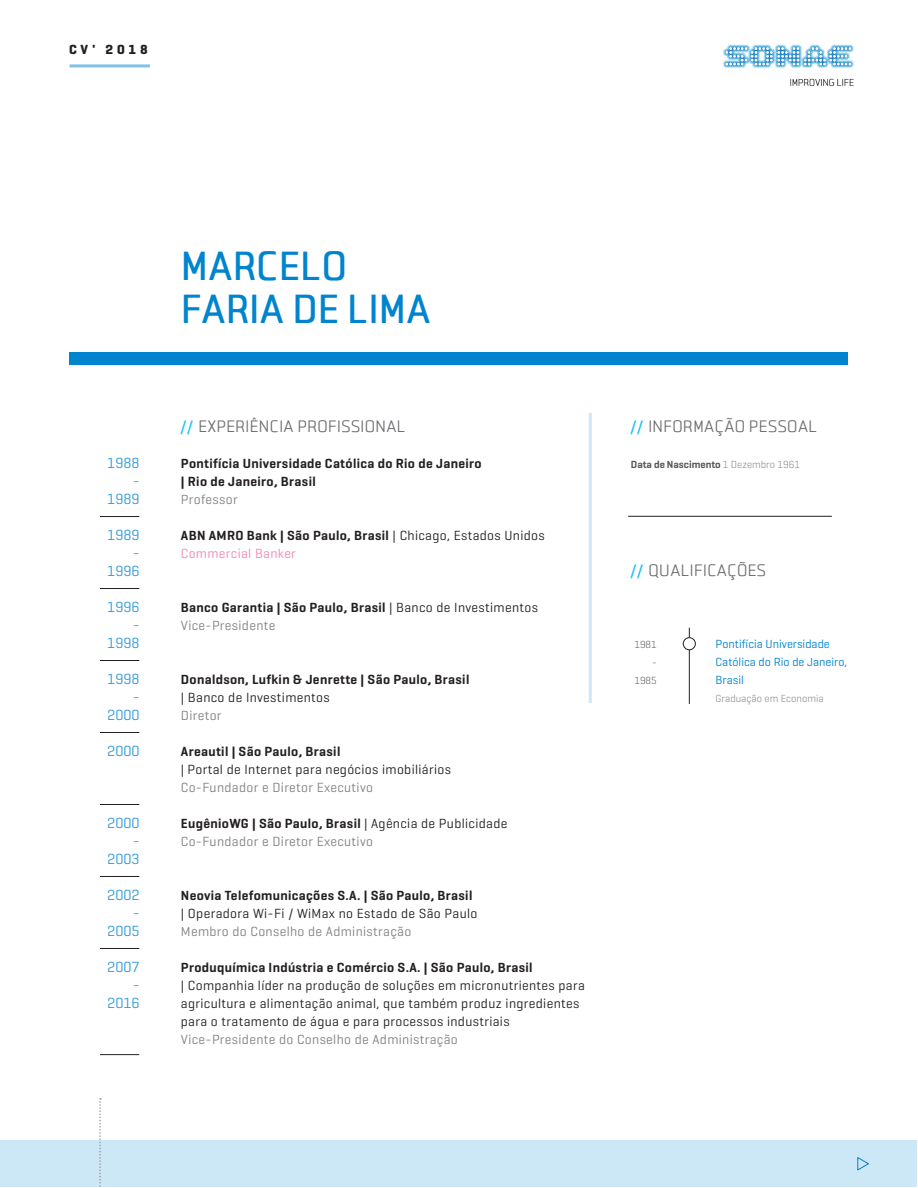
<style>
.page{position:relative;width:918px;height:1188px;background:#fff}
.page>*{position:absolute;margin:0;border:0;box-sizing:border-box;transform-origin:0 0}
.t1{font:700 40.5px "Sonae";color:#0084ce}
.t2{font:16.5px "Sonae";letter-spacing:.025em;color:#6c6d70}
.t3{font:15px "Geogrotesque";color:#339dd8}
.t4{font:600 13.5px "Geogrotesque";letter-spacing:.025em;color:#231f20}
.t5{font:13.5px/18px "Geogrotesque";letter-spacing:.025em;color:#231f20}
.t6{font:13.5px "Geogrotesque";letter-spacing:.025em;color:#808285}
.t7{font:13.5px "Geogrotesque";letter-spacing:.025em;color:#f287b6}
.t8{font:700 13.5px "Geogrotesque";letter-spacing:.28em;color:#231f20}
.t9{font:12px/18px "Geogrotesque";color:#0084ce}
.t10{font:600 10.5px "Geogrotesque";color:#57585a}
.t11{font:300 10.5px "Geogrotesque";color:#808285}
.t12{font:300 10.5px "Geogrotesque";color:#57585a}
.s1{font-weight:700;color:#15c0f2}
.s2{font-weight:400}
.s3{font-weight:300;color:#808285}
</style>
<div class="page">
<div style="left:1px;top:1140px;width:916px;height:47px;background:#cce7f5"></div>
<hr style="left:100px;top:516px;width:39px;height:1px;background:#231f20">
<hr style="left:100px;top:660px;width:39px;height:1px;background:#231f20">
<hr style="left:100px;top:876px;width:39px;height:1px;background:#231f20">
<hr style="left:100px;top:588px;width:39px;height:1px;background:#231f20">
<hr style="left:100px;top:732px;width:39px;height:1px;background:#231f20">
<hr style="left:100px;top:948px;width:39px;height:1px;background:#231f20">
<hr style="left:100px;top:1054px;width:39px;height:1px;background:#231f20">
<hr style="left:100px;top:804px;width:39px;height:1px;background:#231f20">
<img style="left:723px;top:44px;width:131px;height:43px">
<hr style="left:689px;top:628px;width:1px;height:76px;background:#231f20">
<div style="left:683px;top:638px;width:12px;height:12px;background:#fff;border-radius:50%"></div>
<div style="left:683px;top:638px;width:13px;height:12px;border:1px solid #231f20;border-radius:50%"></div>
<svg style="left:857px;top:1157px;width:12px;height:14px"></svg>
<div style="left:70px;top:352px;width:778px;height:13px;background:#0084ce"></div>
<hr style="left:628px;top:516px;width:204px;height:1px;background:#231f20">
<svg style="left:99px;top:1098px;width:2px;height:89px"></svg>
<hr style="left:589px;top:413px;width:3px;height:290px;background:#cce7f5">
<hr style="left:70px;top:64px;width:80px;height:3px;background:#80c2e7">
<p class="t8" style="left:69px;top:41px;width:80px">CV' 2018</p>
<p class="t3" style="left:107px;top:454px;width:34px">1988</p>
<p class="t3" style="left:133px;top:472px;width:8px">-</p>
<p class="t3" style="left:107px;top:490px;width:34px">1989</p>
<p class="t3" style="left:107px;top:526px;width:34px">1989</p>
<p class="t3" style="left:133px;top:544px;width:8px">-</p>
<p class="t3" style="left:107px;top:562px;width:34px">1996</p>
<p class="t3" style="left:107px;top:598px;width:34px">1996</p>
<p class="t3" style="left:133px;top:616px;width:8px">-</p>
<p class="t3" style="left:107px;top:634px;width:34px">1998</p>
<p class="t3" style="left:107px;top:670px;width:34px">1998</p>
<p class="t3" style="left:133px;top:688px;width:8px">-</p>
<p class="t3" style="left:107px;top:706px;width:34px">2000</p>
<p class="t3" style="left:107px;top:742px;width:34px">2000</p>
<p class="t3" style="left:107px;top:814px;width:34px">2000</p>
<p class="t3" style="left:133px;top:832px;width:8px">-</p>
<p class="t3" style="left:107px;top:850px;width:34px">2003</p>
<p class="t3" style="left:107px;top:886px;width:34px">2002</p>
<p class="t3" style="left:133px;top:904px;width:8px">-</p>
<p class="t3" style="left:107px;top:922px;width:34px">2005</p>
<p class="t3" style="left:107px;top:958px;width:34px">2007</p>
<p class="t3" style="left:133px;top:976px;width:8px">-</p>
<p class="t3" style="left:107px;top:994px;width:34px">2016</p>
<p class="t1" style="left:181px;top:244px;width:168px">MARCELO</p>
<p class="t1" style="left:181px;top:288px;width:252px">FARIA DE LIMA</p>
<p class="t2" style="left:181px;top:418px;width:226px"><span class="s1">//</span> EXPERIÊNCIA PROFISSIONAL</p>
<p class="t2" style="left:631px;top:418px;width:188px"><span class="s1">//</span> INFORMAÇÃO PESSOAL</p>
<p class="t4" style="left:181px;top:455px;width:302px">Pontifícia Universidade Católica do Rio de Janeiro</p>
<p class="t4" style="left:181px;top:473px;width:136px">| Rio de Janeiro, Brasil</p>
<p class="t6" style="left:181px;top:491px;width:58px">Professor</p>
<p class="t4" style="left:181px;top:527px;width:365px">ABN AMRO Bank | São Paulo, Brasil <span class="s2">| Chicago, Estados Unidos</span></p>
<p class="t7" style="left:181px;top:545px;width:117px">Commercial Banker</p>
<p class="t4" style="left:181px;top:599px;width:359px">Banco Garantia | São Paulo, Brasil <span class="s2">| Banco de Investimentos</span></p>
<p class="t6" style="left:181px;top:617px;width:96px">Vice-Presidente</p>
<p class="t4" style="left:181px;top:671px;width:290px">Donaldson, Lufkin &amp; Jenrette | São Paulo, Brasil</p>
<p class="t5" style="left:181px;top:688px;width:150px">| Banco de Investimentos</p>
<p class="t6" style="left:181px;top:707px;width:42px">Diretor</p>
<p class="t4" style="left:181px;top:743px;width:161px">Areautil | São Paulo, Brasil</p>
<p class="t5" style="left:181px;top:760px;width:272px">| Portal de Internet para negócios imobiliários</p>
<p class="t6" style="left:181px;top:779px;width:194px">Co-Fundador e Diretor Executivo</p>
<p class="t4" style="left:181px;top:815px;width:328px">EugênioWG | São Paulo, Brasil <span class="s2">| Agência de Publicidade</span></p>
<p class="t6" style="left:181px;top:833px;width:194px">Co-Fundador e Diretor Executivo</p>
<p class="t4" style="left:181px;top:887px;width:293px">Neovia Telefomunicações S.A. | São Paulo, Brasil</p>
<p class="t5" style="left:181px;top:904px;width:298px">| Operadora Wi-Fi / WiMax no Estado de São Paulo</p>
<p class="t6" style="left:181px;top:923px;width:232px">Membro do Conselho de Administração</p>
<p class="t4" style="left:181px;top:959px;width:353px">Produquímica Indústria e Comércio S.A. | São Paulo, Brasil</p>
<p class="t5" style="left:181px;top:976px;width:406px">| Companhia líder na produção de soluções em micronutrientes para agricultura e alimentação animal, que também produz ingredientes para o tratamento de água e para processos industriais</p>
<p class="t6" style="left:181px;top:1031px;width:278px">Vice-Presidente do Conselho de Administração</p>
<p class="t10" style="left:631px;top:458px;width:171px">Data de Nascimento <span class="s3">1 Dezembro 1961</span></p>
<p class="t2" style="left:631px;top:562px;width:137px"><span class="s1">//</span> QUALIFICAÇÕES</p>
<p class="t12" style="left:634px;top:638px;width:24px">1981</p>
<p class="t12" style="left:652px;top:656px;width:6px">-</p>
<p class="t12" style="left:634px;top:674px;width:24px">1985</p>
<p class="t9" style="left:716px;top:635px;width:133px">Pontifícia Universidade<br>Católica do Rio de Janeiro,<br>Brasil</p>
<p class="t11" style="left:716px;top:692px;width:110px">Graduação em Economia</p>
</div>
